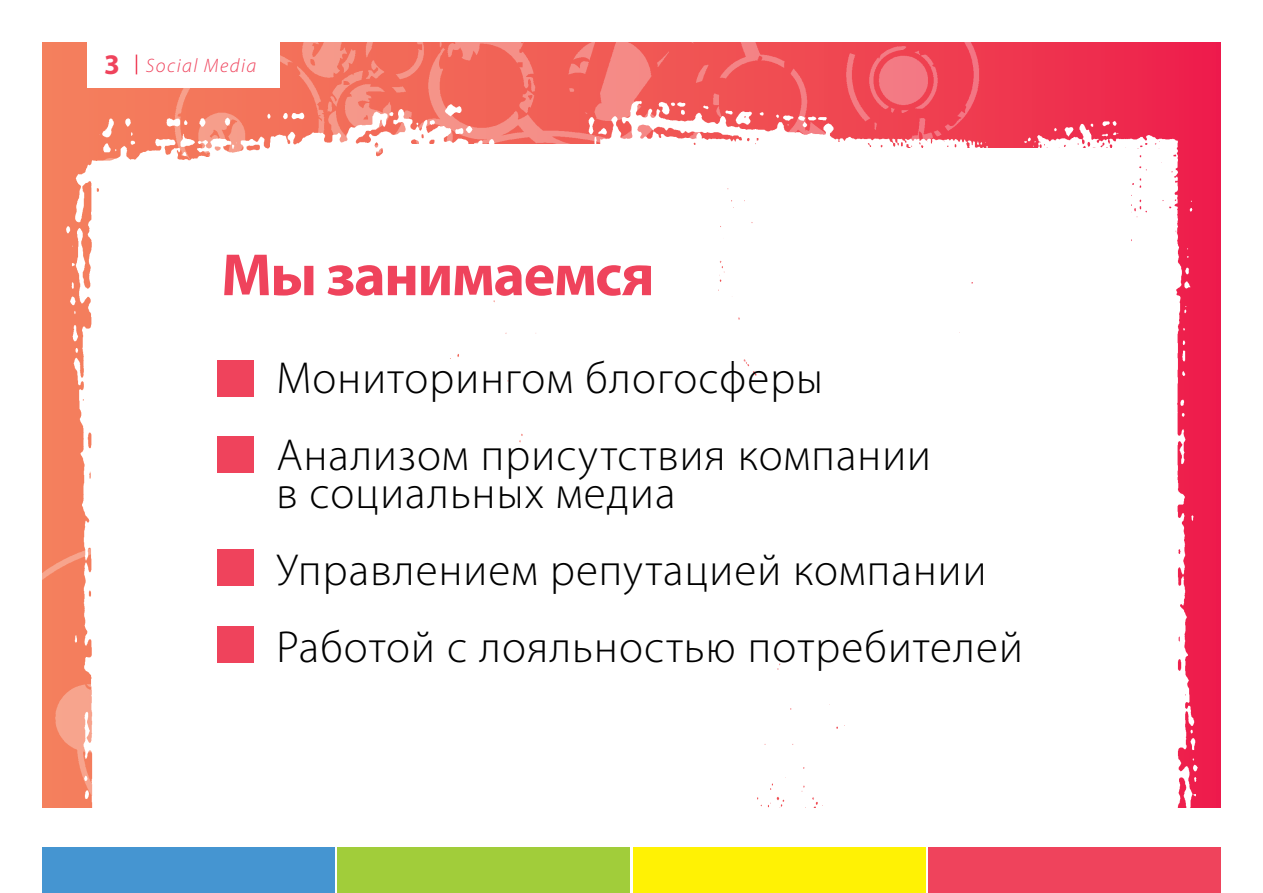
<style>
.page{position:relative;width:1263px;height:893px;background:#fff}
.page>*{position:absolute;margin:0;border:0;box-sizing:border-box;transform-origin:0 0}
.t1{font:700 60px "Myriad Pro";letter-spacing:-.025em;color:#ef435c}
.t2{font:300 45px/76.9px "Myriad Pro";letter-spacing:.025em;color:#000}
.t3{font:italic 300 19.5px "Myriad Pro";letter-spacing:.075em;color:#ef435c}
.s1{font-weight:700;font-style:normal;font-size:28.5px}
</style>
<div class="page">
<div style="left:43px;top:847px;width:292px;height:46px;background:#4595d1"></div>
<div style="left:338px;top:847px;width:292px;height:46px;background:#a1cd3a"></div>
<div style="left:633px;top:847px;width:292px;height:46px;background:#fff204"></div>
<div style="left:928px;top:847px;width:292px;height:46px;background:#ef435c"></div>
<img style="left:43px;top:42px;width:956px;height:36px">
<img style="left:42px;top:43px;width:700px;height:765px">
<img style="left:531px;top:78px;width:690px;height:730px">
<div style="left:395px;top:145px;width:263px;height:133px;background:#fff"></div>
<div style="left:840px;top:149px;width:291px;height:133px;background:#fff"></div>
<div style="left:133px;top:0;width:147px;height:87px;background:#fff"></div>
<div style="left:87px;top:0;width:49px;height:87px;background:#fff"></div>
<svg style="left:136px;top:55px;width:1px;height:19px"></svg>
<div style="left:218px;top:361px;width:36px;height:36px;background:#ef435c"></div>
<div style="left:218px;top:437px;width:36px;height:36px;background:#ef435c"></div>
<div style="left:218px;top:550px;width:36px;height:36px;background:#ef435c"></div>
<div style="left:218px;top:626px;width:36px;height:36px;background:#ef435c"></div>
<p class="t3" style="left:104px;top:55px;width:154px"><span class="s1">3</span> Social Media</p>
<h1 class="t1" style="left:221px;top:236px;width:435px">Мы занимаемся</h1>
<p class="t2" style="left:276px;top:340px;width:656px">Мониторингом блогосферы<br>Анализом присутствия компании</p>
<p class="t2" style="left:276px;top:455px;width:748px">в социальных медиа<br>Управлением репутацией компании<br>Работой с лояльностью потребителей</p>
</div>
